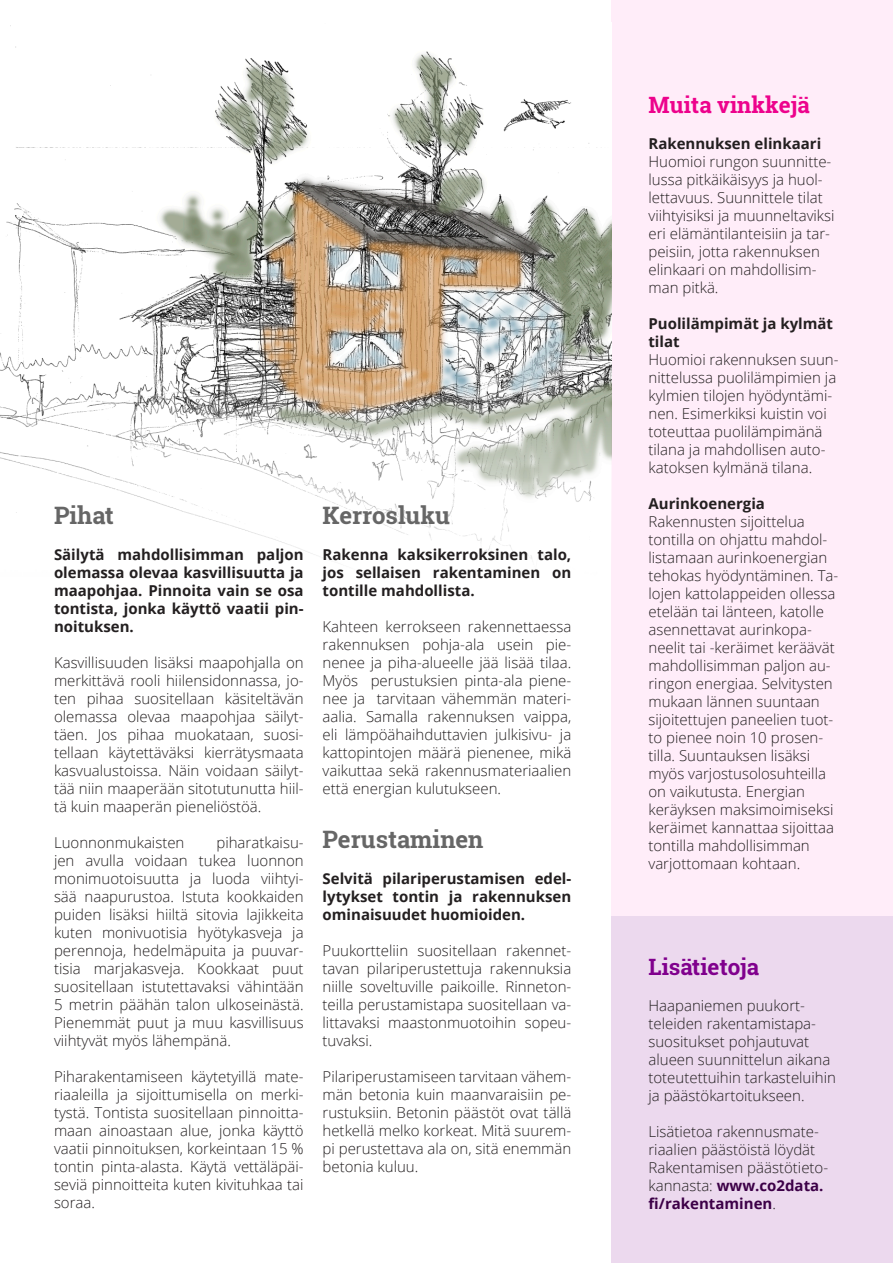
<style>
.page{position:relative;width:893px;height:1263px;background:#fff}
.page>*{position:absolute;margin:0;border:0;box-sizing:border-box;transform-origin:0 0}
.t1{font:700 24px "Roboto Slab";color:#666}
.t2{font:700 22.5px "Roboto Slab";color:#ed028c}
.t3{font:700 22.5px "Roboto Slab";color:#80008d}
.t4{font:300 15px/18px "Open Sans";color:#231f20}
.t5{font:700 15px/18px "Open Sans";color:#231f20;text-align:justify}
.s1{font-weight:700;color:#3c0047}
</style>
<div class="page">
<div style="left:612px;top:0;width:281px;height:952px;background:#ffedf9"></div>
<div style="left:612px;top:916px;width:281px;height:347px;background:#ecd9ee"></div>
<img style="left:0;top:25px;width:612px;height:560px">
<p class="t1" style="left:54px;top:499px;width:61px">Pihat</p>
<p class="t5" style="left:54px;top:545px;width:251px">Säilytä mahdollisimman paljon olemassa olevaa kasvillisuutta ja maapohjaa. Pinnoita vain se osa tontista, jonka käyttö vaatii pin&shy;noituksen.</p>
<p class="t4" style="left:54px;top:653px;width:251px;text-align:justify">Kasvillisuuden lisäksi maapohjalla on merkittävä rooli hiilensidonnassa, jo&shy;ten pihaa suositellaan käsiteltävän olemassa olevaa maapohjaa säilyt&shy;täen. Jos pihaa muokataan, suosi&shy;tellaan käytettäväksi kierrätysmaata kasvualustoissa. Näin voidaan säilyt&shy;tää niin maaperään sitotutunutta hiil&shy;tä kuin maaperän pieneliöstöä.</p>
<p class="t4" style="left:54px;top:833px;width:132px">Luonnonmukaisten</p>
<p class="t4" style="left:54px;top:833px;width:251px;text-align:justify;text-indent:162px">piharatkaisu&shy;jen avulla voidaan tukea luonnon monimuotoisuutta ja luoda viihtyi&shy;sää naapurustoa. Istuta kookkaiden puiden lisäksi hiiltä sitovia lajikkeita kuten monivuotisia hyötykasveja ja perennoja, hedelmäpuita ja puuvar&shy;tisia marjakasveja. Kookkaat puut suositellaan istutettavaksi vähintään 5 metrin päähän talon ulkoseinästä.<br>Pienemmät puut ja muu kasvillisuus viihtyvät myös lähempänä.</p>
<p class="t4" style="left:54px;top:1067px;width:251px;text-align:justify">Piharakentamiseen käytetyillä mate&shy;riaaleilla ja sijoittumisella on merki&shy;tystä. Tontista suositellaan pinnoitta&shy;maan ainoastaan alue, jonka käyttö vaatii pinnoituksen, korkeintaan 15 % tontin pinta-alasta. Käytä vettäläpäi&shy;seviä pinnoitteita kuten kivituhkaa tai soraa.</p>
<p class="t1" style="left:323px;top:499px;width:129px">Kerrosluku</p>
<p class="t5" style="left:323px;top:545px;width:250px">Rakenna kaksikerroksinen talo, jos sellaisen rakentaminen on tontille mahdollista.</p>
<p class="t4" style="left:323px;top:617px;width:250px;text-align:justify">Kahteen kerrokseen rakennettaessa rakennuksen pohja-ala usein pie&shy;nenee ja piha-alueelle jää lisää tilaa.<br>Myös perustuksien pinta-ala piene&shy;nee ja tarvitaan vähemmän materi&shy;aalia. Samalla rakennuksen vaippa, eli lämpöähaihduttavien julkisivu- ja kattopintojen määrä pienenee, mikä vaikuttaa sekä rakennusmateriaalien että energian kulutukseen.</p>
<p class="t1" style="left:323px;top:823px;width:162px">Perustaminen</p>
<p class="t5" style="left:323px;top:869px;width:250px">Selvitä pilariperustamisen edel&shy;lytykset tontin ja rakennuksen ominaisuudet huomioiden.</p>
<p class="t4" style="left:323px;top:941px;width:250px;text-align:justify">Puukortteliin suositellaan rakennet&shy;tavan pilariperustettuja rakennuksia niille soveltuville paikoille. Rinneton&shy;teilla perustamistapa suositellaan va&shy;littavaksi maastonmuotoihin sopeu&shy;tuvaksi.</p>
<p class="t4" style="left:323px;top:1067px;width:250px;text-align:justify">Pilariperustamiseen tarvitaan vähem&shy;män betonia kuin maanvaraisiin pe&shy;rustuksiin. Betonin päästöt ovat tällä hetkellä melko korkeat. Mitä suurem&shy;pi perustettava ala on, sitä enemmän betonia kuluu.</p>
<p class="t2" style="left:648px;top:89px;width:163px">Muita vinkkejä</p>
<p class="t5" style="left:648px;top:134px;width:174px">Rakennuksen elinkaari</p>
<p class="t4" style="left:648px;top:152px;width:188px">Huomioi rungon suunnitte&shy;lussa pitkäikäisyys ja huol&shy;lettavuus. Suunnittele tilat viihtyisiksi ja muunneltaviksi eri elämäntilanteisiin ja tar&shy;peisiin, jotta rakennuksen elinkaari on mahdollisim&shy;man pitkä.</p>
<p class="t5" style="left:648px;top:314px;width:186px">Puolilämpimät ja kylmät tilat</p>
<p class="t4" style="left:648px;top:350px;width:192px">Huomioi rakennuksen suun&shy;nittelussa puolilämpimien ja kylmien tilojen hyödyntämi&shy;nen. Esimerkiksi kuistin voi toteuttaa puolilämpimänä tilana ja mahdollisen auto&shy;katoksen kylmänä tilana.</p>
<p class="t5" style="left:648px;top:494px;width:118px">Aurinkoenergia</p>
<p class="t4" style="left:648px;top:512px;width:191px">Rakennusten sijoittelua tontilla on ohjattu mahdol&shy;listamaan aurinkoenergian tehokas hyödyntäminen. Ta&shy;lojen kattolappeiden ollessa etelään tai länteen, katolle</p>
<p class="t4" style="left:648px;top:620px;width:188px">asennettavat aurinkopa&shy;neelit tai -keräimet keräävät mahdollisimman paljon au&shy;ringon energiaa. Selvitysten mukaan lännen suuntaan sijoitettujen paneelien tuot&shy;to pienee noin 10 prosen&shy;tilla. Suuntauksen lisäksi myös varjostusolosuhteilla on vaikutusta. Energian keräyksen maksimoimiseksi keräimet kannattaa sijoittaa tontilla mahdollisimman varjottomaan kohtaan.</p>
<h3 class="t3" style="left:648px;top:951px;width:112px">Lisätietoja</h3>
<h3 class="t4" style="left:648px;top:996px;width:189px">Haapaniemen puukort&shy;teleiden rakentamistapa&shy;suositukset pohjautuvat alueen suunnittelun aikana toteutettuihin tarkasteluihin ja päästökartoitukseen.</h3>
<h3 class="t4" style="left:648px;top:1122px;width:181px">Lisätietoa rakennusmate&shy;riaalien päästöistä löydät<br>Rakentamisen päästötieto&shy;kannasta: <span class="s1">www.co2data. fi/rakentaminen</span>.</h3>
</div>
